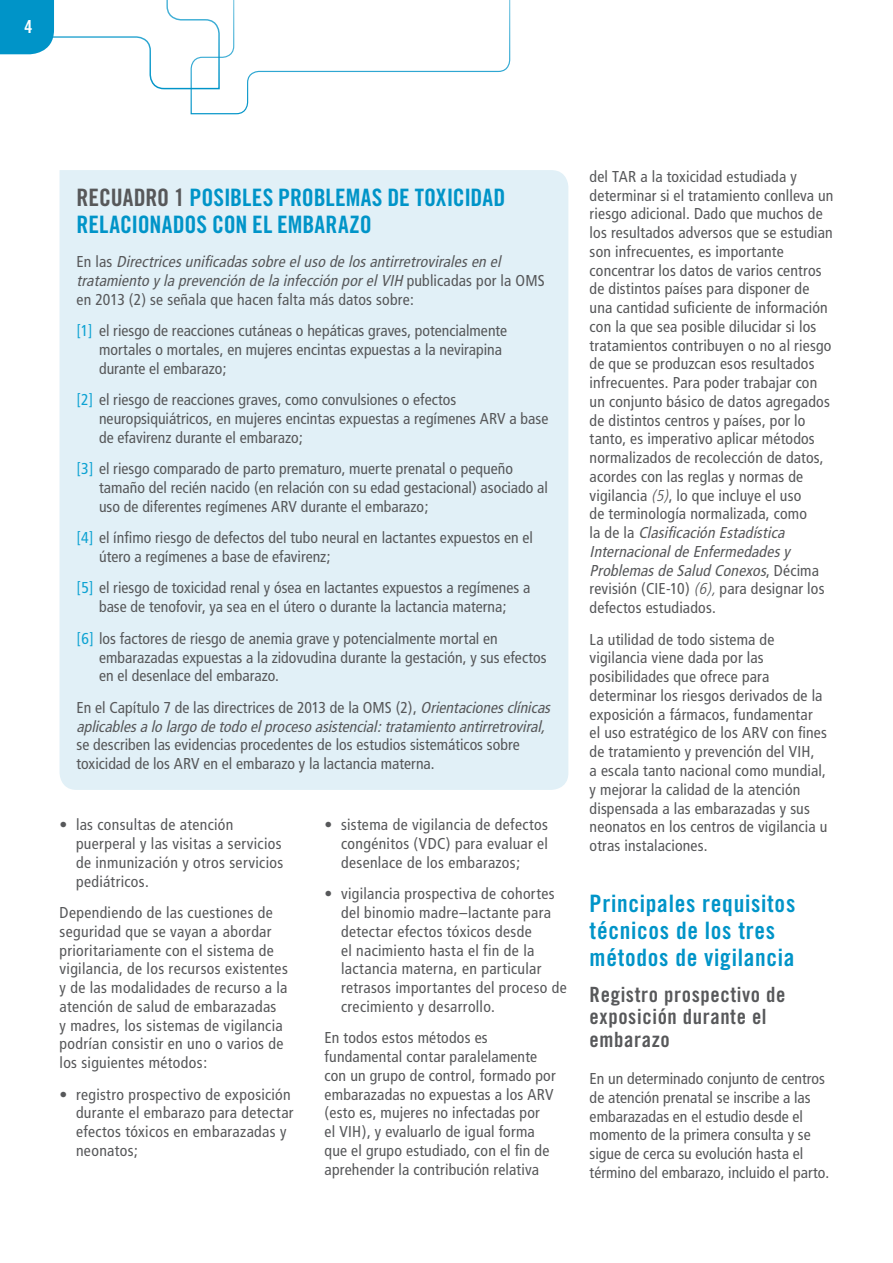
<style>
.page{position:relative;width:893px;height:1263px;background:#fff}
.page>*{position:absolute;margin:0;border:0;box-sizing:border-box;transform-origin:0 0}
.Level_1_title__Secon{font:24px/27px "Trade Gothic Bold Cond Twenty";color:#0094c8}
.Level_1_title__Secon-2{font:24px/27px "Trade Gothic Bold Cond Twenty";letter-spacing:.02em;color:#0094c8}
.Level_2_title{font:21px/22.5px "Trade Gothic Bold Cond Twenty";letter-spacing:.03em;color:#57585a}
.t1{font:18px "Trade Gothic Bold Cond Twenty";color:#fff}
.Body_text{font:condensed 15.75px/18.8px "Frutiger";letter-spacing:.01em;color:#57585a}
.Body_bullet_level_1{font:condensed 15.75px/18.8px "Frutiger";letter-spacing:.005em;color:#57585a}
.Body_text-2{font:italic condensed 15.75px/18.8px "Frutiger";color:#57585a}
.s1{color:#57585a}
.s2{font-style:normal}
.s3{color:#0da2d2}
.s4{font-style:italic}
.s5{font-weight:300;font-style:italic}
</style>
<div class="page">
<svg style="left:0;top:0;width:511px;height:115px"></svg>
<div style="left:60px;top:170px;width:508px;height:620px;background:#e1f0f7"></div>
<p class="t1" style="left:25px;top:15px;width:9px">4</p>
<p class="Level_1_title__Secon" style="left:77px;top:184px;width:430px"><span class="s1">RECUADRO 1</span> POSIBLES PROBLEMAS DE TOXICIDAD<br>RELACIONADOS CON EL EMBARAZO</p>
<p class="Body_text-2" style="left:77px;top:252px;width:470px"><span class="s2">E n l a s</span> Directricesunificadassobre eluso de losantirretroviralesen el tratamiento yla prevención de la infección porelVIH <span class="s2">p u b l i c a d a s p o r l a O M S en 2013 (2) se señala que hacen falta más datos sobre:</span></p>
<p class="Body_bullet_level_1" style="left:99px;top:321px;width:410px;text-indent:-22px"><span class="s3">[1]</span> el riesgo de reacciones cutáneas o hepáticas graves, potencialmente mortales o mortales, en mujeres encintas expuestas a la nevirapina durante el embarazo;</p>
<p class="Body_bullet_level_1" style="left:99px;top:390px;width:451px;text-indent:-22px"><span class="s3">[2]</span> el riesgo de reacciones graves, como convulsiones o efectos neuropsiquiátricos, en mujeres encintas expuestas a regímenes ARV a base de efavirenz durante el embarazo;</p>
<p class="Body_bullet_level_1" style="left:99px;top:459px;width:450px;text-indent:-22px"><span class="s3">[3]</span> el riesgo comparado de parto prematuro, muerte prenatal o pequeño tamaño del recién nacido (en relación con su edad gestacional) asociado al uso de diferentes regímenes ARV durante el embarazo;</p>
<p class="Body_bullet_level_1" style="left:99px;top:528px;width:435px;text-indent:-22px"><span class="s3">[4]</span> el ínfimo riesgo de defectos del tubo neural en lactantes expuestos en el útero a regímenes a base de efavirenz;</p>
<p class="Body_bullet_level_1" style="left:77px;top:579px;width:455px;text-align:center"><span class="s3">[5]</span> el riesgo de toxicidad renal y ósea en lactantes expuestos a regímenes a base de tenofovir, ya sea en el útero o durante la lactancia materna;</p>
<p class="Body_bullet_level_1" style="left:99px;top:629px;width:449px;text-indent:-22px"><span class="s3">[6]</span> los factores de riesgo de anemia grave y potencialmente mortal en embarazadas expuestas a la zidovudina durante la gestación, y sus efectos en el desenlace del embarazo.</p>
<p class="Body_text" style="left:77px;top:698px;width:479px">En el Capítulo 7 de las directrices de 2013 de la OMS (2), <span class="s4">Orientacionesclínicas aplicablesalo largo detodo elproceso asistencial:tratamiento antirretroviral, </span>se describen las evidencias procedentes de los estudios sistemáticos sobre toxicidad de los ARV en el embarazo y la lactancia materna.</p>
<p class="Body_bullet_level_1" style="left:76px;top:816px;width:209px;text-indent:-16px">• las consultas de atención puerperal y las visitas a servicios de inmunización y otros servicios pediátricos.</p>
<p class="Body_text" style="left:60px;top:903px;width:230px">Dependiendo de las cuestiones de seguridad que se vayan a abordar prioritariamente con el sistema de vigilancia, de los recursos existentes y de las modalidades de recurso a la atención de salud de embarazadas<br>y madres, los sistemas de vigilancia podrían consistir en uno o varios de los siguientes métodos:</p>
<p class="Body_bullet_level_1" style="left:76px;top:1085px;width:219px;text-indent:-16px">• registro prospectivo de exposición durante el embarazo para detectar efectos tóxicos en embarazadas y neonatos;</p>
<p class="Body_bullet_level_1" style="left:341px;top:816px;width:209px;text-align:justify;text-indent:-16px">• sistema de vigilancia de defectos congénitos (VDC) para evaluar el desenlace de los embarazos;</p>
<p class="Body_bullet_level_1" style="left:341px;top:885px;width:227px;text-indent:-16px">• vigilancia prospectiva de cohortes del binomio madre–lactante para detectar efectos tóxicos desde<br>el nacimiento hasta el fin de la lactancia materna, en particular retrasos importantes del proceso de crecimiento y desarrollo.</p>
<p class="Body_text" style="left:325px;top:1029px;width:233px">En todos estos métodos es fundamental contar paralelamente con un grupo de control, formado por embarazadas no expuestas a los ARV (esto es, mujeres no infectadas por<br>el VIH), y evaluarlo de igual forma que el grupo estudiado, con el fin de aprehender la contribución relativa</p>
<p class="Body_text" style="left:590px;top:167px;width:245px">del TAR a la toxicidad estudiada y determinar si el tratamiento conlleva un riesgo adicional. Dado que muchos de los resultados adversos que se estudian son infrecuentes, es importante concentrar los datos de varios centros de distintos países para disponer de una cantidad suficiente de información con la que sea posible dilucidar si los tratamientos contribuyen o no al riesgo de que se produzcan esos resultados infrecuentes. Para poder trabajar con un conjunto básico de datos agregados de distintos centros y países, por lo tanto, es imperativo aplicar métodos normalizados de recolección de datos, acordes con las reglas y normas de vigilancia <span class="s5">(5)</span>, lo que incluye el uso<br>de terminología normalizada, como<br>l a d e l a <span class="s4">Clasificación Estadística Internacionalde Enfermedadesy Problemasde Salud Conexos</span>, D é c i m a revisión (CIE-10) <span class="s5">(6),</span>para designar los defectos estudiados.</p>
<p class="Body_text" style="left:590px;top:630px;width:239px">La utilidad de todo sistema de vigilancia viene dada por las posibilidades que ofrece para determinar los riesgos derivados de la exposición a fármacos, fundamentar<br>el uso estratégico de los ARV con fines de tratamiento y prevención del VIH,<br>a escala tanto nacional como mundial, y mejorar la calidad de la atención dispensada a las embarazadas y sus neonatos en los centros de vigilancia u otras instalaciones.</p>
<p class="Level_1_title__Secon-2" style="left:590px;top:890px;width:207px">Principales requisitos técnicos de los tres métodos de vigilancia</p>
<p class="Level_2_title" style="left:590px;top:983px;width:197px">Registro prospectivo de exposición durante el embarazo</p>
<p class="Body_text" style="left:590px;top:1069px;width:241px">En un determinado conjunto de centros de atención prenatal se inscribe a las embarazadas en el estudio desde el momento de la primera consulta y se sigue de cerca su evolución hasta el término del embarazo, incluido el parto.</p>
</div>
